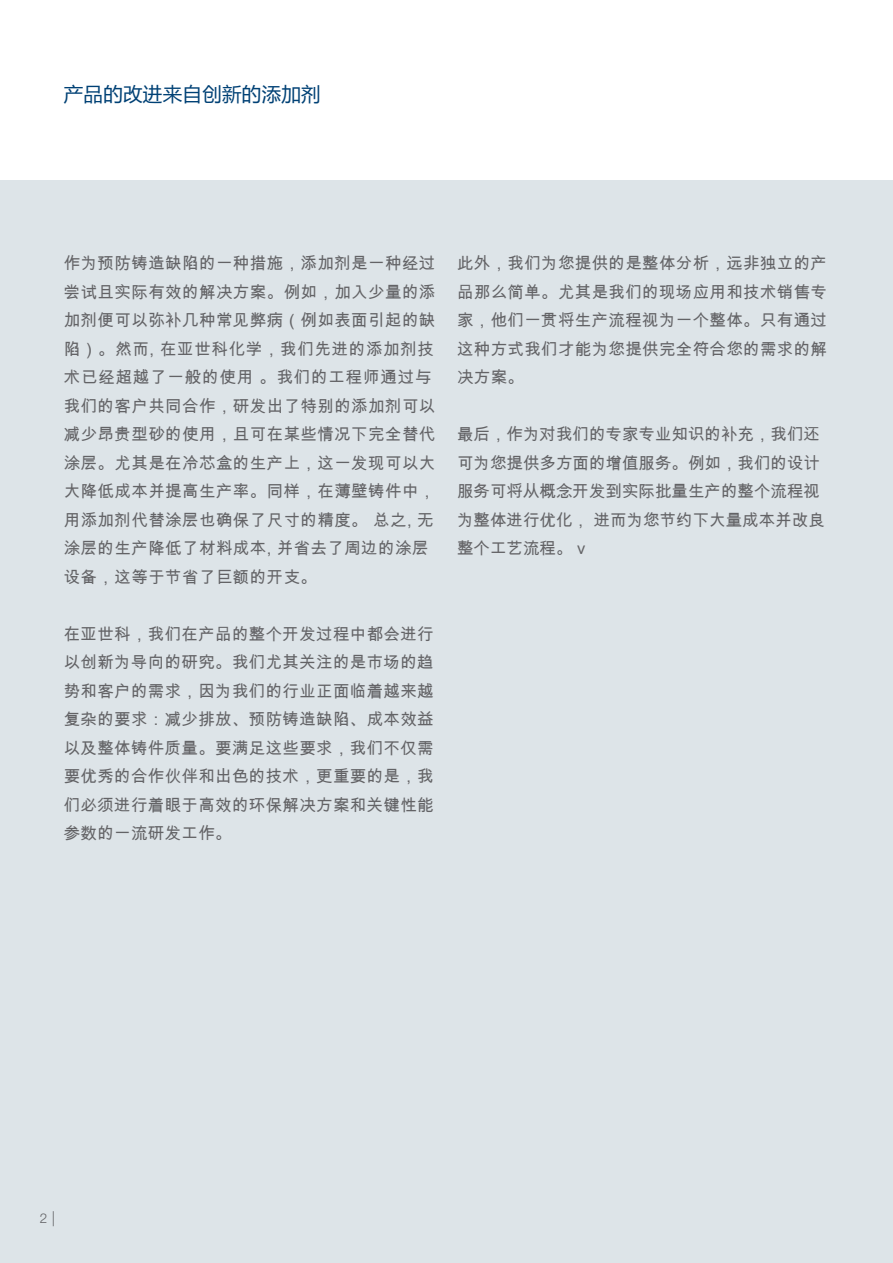
<style>
.page{position:relative;width:893px;height:1263px;background:#fff}
.page>*{position:absolute;margin:0;border:0;box-sizing:border-box;transform-origin:0 0}
.head_titel_50__s_13_29_CN{font:19.5px "Microsoft Ya Hei UI";letter-spacing:.015em;color:#004175}
.Copy_11_19_CN{font:16.5px/28.5px "Arial Unicode MS";letter-spacing:.025em;color:#636366;text-align:justify}
.Copy_11_19_CN-2{font:16.5px/28.5px "Arial Unicode MS";color:#636366}
.t1{font:300 13.5px "Helvetica Neue LT Pro";color:#636366}
.s1{font-size:15px}
</style>
<div class="page">
<div style="left:0;top:181px;width:893px;height:1082px;background:#dde4e8"></div>
<p class="head_titel_50__s_13_29_CN" style="left:64px;top:80px;width:259px">产品的改进来自创新的添加剂</p>
<p class="Copy_11_19_CN" style="left:64px;top:249px;width:373px;text-align:left">作为预防铸造缺陷的一种措施，添加剂是一种经过尝试且实际有效的解决方案。例如，加入少量的添加剂便可以弥补几种常见弊病（例如表面引起的缺陷）。然而, 在亚世科化学，我们先进的添加剂技术已经超越了一般的使用 。我们的工程师通过与我们的客户共同合作，研发出了特别的添加剂可以减少昂贵型砂的使用，且可在某些情况下完全替代涂层。尤其是在冷芯盒的生产上，这一发现可以大大降低成本并提高生产率。同样，在薄壁铸件中，用添加剂代替涂层也确保了尺寸的精度。 总之, 无涂层的生产降低了材料成本, 并省去了周边的涂层设备，这等于节省了巨额的开支。</p>
<p class="Copy_11_19_CN" style="left:64px;top:619px;width:371px">在亚世科，我们在产品的整个开发过程中都会进行以创新为导向的研究。我们尤其关注的是市场的趋势和客户的需求，因为我们的行业正面临着越来越复杂的要求：减少排放、预防铸造缺陷、成本效益以及整体铸件质量。要满足这些要求，我们不仅需要优秀的合作伙伴和出色的技术，更重要的是，我们必须进行着眼于高效的环保解决方案和关键性能参数的一流研发工作。</p>
<p class="Copy_11_19_CN" style="left:457px;top:249px;width:371px">此外，我们为您提供的是整体分析，远非独立的产品那么简单。尤其是我们的现场应用和技术销售专家，他们一贯将生产流程视为一个整体。只有通过这种方式我们才能为您提供完全符合您的需求的解决方案。</p>
<p class="Copy_11_19_CN-2" style="left:457px;top:420px;width:369px">最后，作为对我们的专家专业知识的补充，我们还可为您提供多方面的增值服务。例如，我们的设计服务可将从概念开发到实际批量生产的整个流程视为整体进行优化， 进而为您节约下大量成本并改良整个工艺流程。 v</p>
<p class="t1" style="left:40px;top:1209px;width:17px">2 <span class="s1">|</span></p>
</div>
